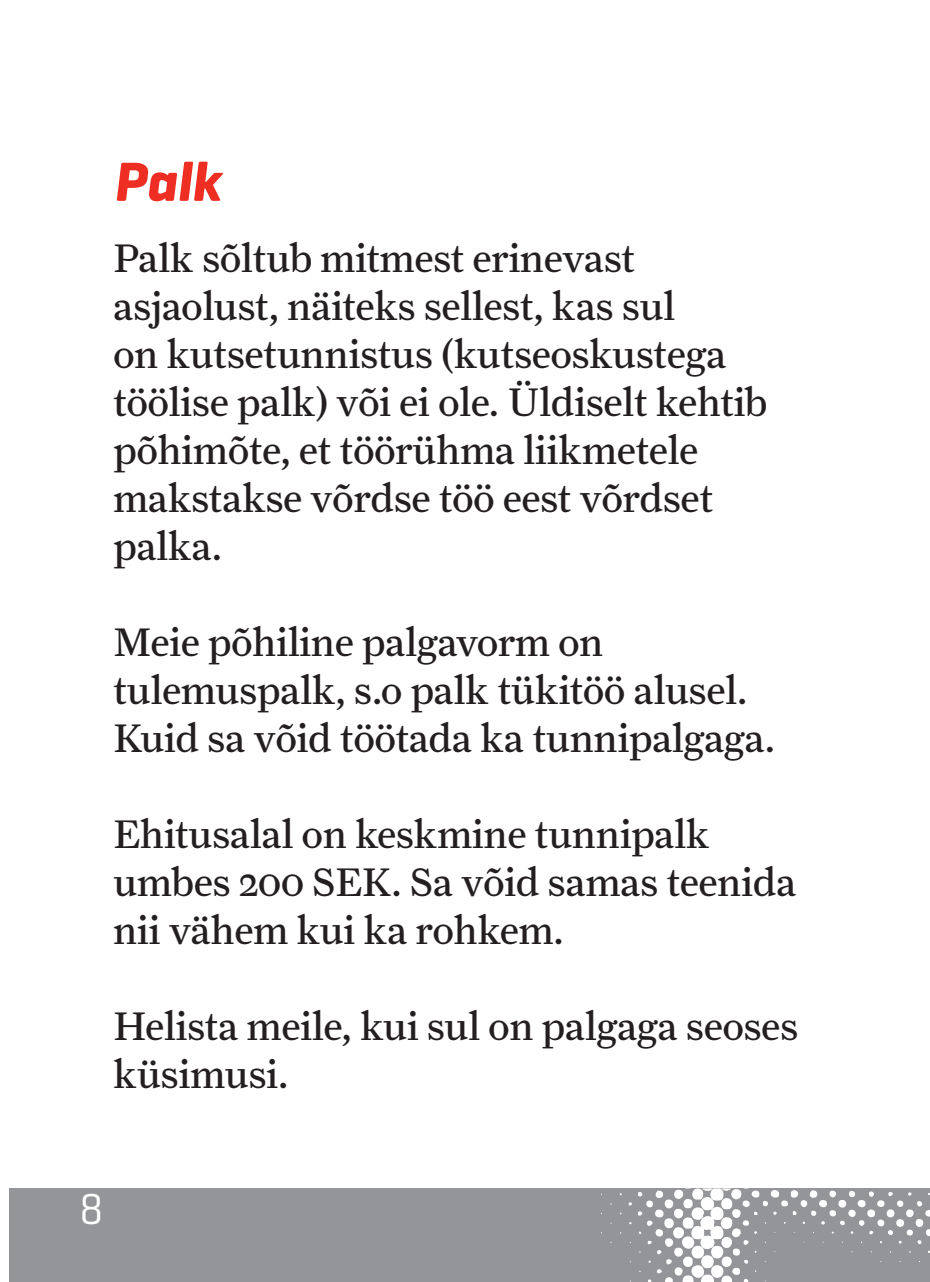
<style>
.page{position:relative;width:930px;height:1282px;background:#fff}
.page>*{position:absolute;margin:0;border:0;box-sizing:border-box;transform-origin:0 0}
.t1{font:italic 700 56px "Geogrotesque";color:#ee2e22}
.t2{font:44px "Geogrotesque";color:#fff}
.t3{font:40px/48px "Farnham Text";color:#231f20}
</style>
<div class="page">
<div style="left:9px;top:1188px;width:921px;height:93px;background:#939598"></div>
<svg style="left:810px;top:1190px;width:120px;height:53px"></svg>
<svg style="left:638px;top:1189px;width:46px;height:92px"></svg>
<img style="left:683px;top:1188px;width:124px;height:63px">
<h1 class="t1" style="left:113px;top:147px;width:108px">Palk</h1>
<p class="t3" style="left:113px;top:233px;width:655px">Palk sõltub mitmest erinevast asjaolust, näiteks sellest, kas sul<br>on kutsetunnistus (kutseoskustega töölise palk) või ei ole. Üldiselt kehtib põhimõte, et töörühma liikmetele makstakse võrdse töö eest võrdset palka.</p>
<p class="t3" style="left:113px;top:617px;width:663px">Meie põhiline palgavorm on tulemuspalk, s.o palk tükitöö alusel.<br>Kuid sa võid töötada ka tunnipalgaga.</p>
<p class="t3" style="left:113px;top:809px;width:684px">Ehitusalal on keskmine tunnipalk umbes 200 SEK. Sa võid samas teenida nii vähem kui ka rohkem.</p>
<p class="t3" style="left:113px;top:1001px;width:686px">Helista meile, kui sul on palgaga seoses küsimusi.</p>
<p class="t2" style="left:79px;top:1181px;width:25px">8</p>
</div>
